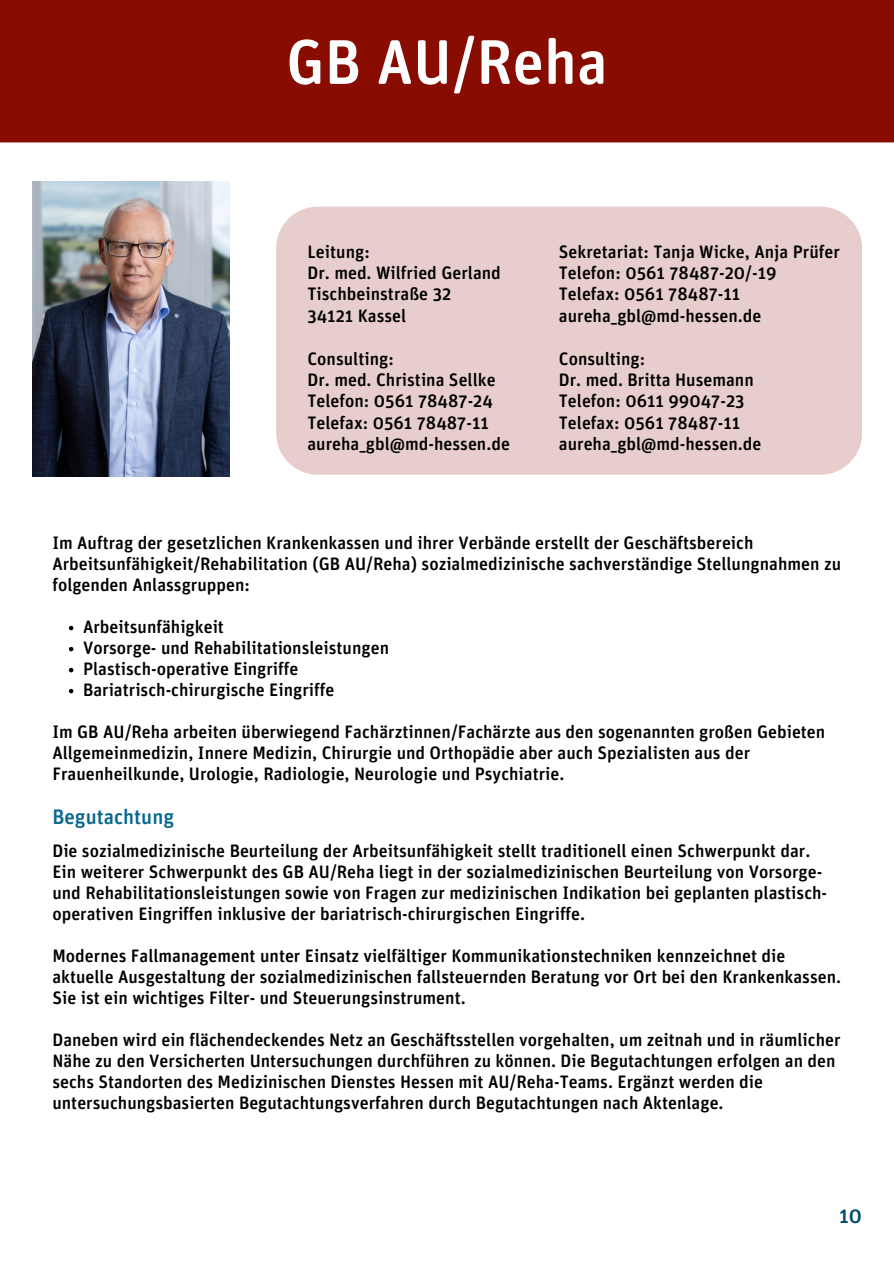
<style>
.page{position:relative;width:894px;height:1264px;background:#fff}
.page>*{position:absolute;margin:0;border:0;box-sizing:border-box;transform-origin:0 0}
.t1{font:500 63px "Unit Rounded OT";color:#fff}
.t2{font:500 21px "Unit Rounded OT";color:#06688f}
.t3{font:500 21px "Unit Rounded OT";color:#004b6e}
.t4{font:500 18px/21.5px "Unit Rounded OT";color:#000}
</style>
<div class="page">
<div style="left:0;top:0;width:893px;height:142px;background:#890c00"></div>
<img style="left:32px;top:181px;width:197px;height:295px">
<div style="left:276px;top:207px;width:585px;height:267px;background:#e7cecc"></div>
<svg style="left:69px;top:626px;width:4px;height:4px"></svg>
<svg style="left:69px;top:647px;width:4px;height:4px"></svg>
<svg style="left:69px;top:668px;width:4px;height:4px"></svg>
<svg style="left:69px;top:689px;width:4px;height:4px"></svg>
<h1 class="t1" style="left:286px;top:34px;width:323px">GB AU/Reha</h1>
<h3 class="t4" style="left:307px;top:242px;width:195px">Leitung:<br>Dr. med. Wilfried Gerland<br>Tischbeinstraße 32<br>34121 Kassel</h3>
<h3 class="t4" style="left:307px;top:348px;width:204px">Consulting:<br>Dr. med. Christina Sellke<br>Telefon: 0561 78487-24<br>Telefax: 0561 78487-11 aureha_gbl@md-hessen.de</h3>
<h3 class="t4" style="left:558px;top:242px;width:282px">Sekretariat: Tanja Wicke, Anja Prüfer<br>Telefon: 0561 78487-20/-19<br>Telefax: 0561 78487-11 aureha_gbl@md-hessen.de</h3>
<h3 class="t4" style="left:558px;top:348px;width:204px">Consulting:<br>Dr. med. Britta Husemann<br>Telefon: 0611 99047-23<br>Telefax: 0561 78487-11 aureha_gbl@md-hessen.de</h3>
<h3 class="t4" style="left:52px;top:532px;width:790px;line-height:21px">Im Auftrag der gesetzlichen Krankenkassen und ihrer Verbände erstellt der Geschäftsbereich<br>Arbeitsunfähigkeit/Rehabilitation (GB AU/Reha) sozialmedizinische sachverständige Stellungnahmen zu folgenden Anlassgruppen:</h3>
<p class="t4" style="left:83px;top:616px;width:142px">Arbeitsunfähigkeit</p>
<p class="t4" style="left:83px;top:637px;width:307px">Vorsorge- und Rehabilitationsleistungen</p>
<p class="t4" style="left:83px;top:658px;width:217px">Plastisch-operative Eingriffe</p>
<p class="t4" style="left:83px;top:679px;width:253px">Bariatrisch-chirurgische Eingriffe</p>
<h3 class="t4" style="left:52px;top:722px;width:774px;line-height:21px">Im GB AU/Reha arbeiten überwiegend Fachärztinnen/Fachärzte aus den sogenannten großen Gebieten<br>Allgemeinmedizin, Innere Medizin, Chirurgie und Orthopädie aber auch Spezialisten aus der<br>Frauenheilkunde, Urologie, Radiologie, Neurologie und Psychiatrie.</h3>
<h2 class="t2" style="left:52px;top:807px;width:123px">Begutachtung</h2>
<h3 class="t4" style="left:52px;top:841px;width:776px;line-height:21px">Die sozialmedizinische Beurteilung der Arbeitsunfähigkeit stellt traditionell einen Schwerpunkt dar.<br>Ein weiterer Schwerpunkt des GB AU/Reha liegt in der sozialmedizinischen Beurteilung von Vorsorge&shy;und Rehabilitationsleistungen sowie von Fragen zur medizinischen Indikation bei geplanten plastisch&shy;operativen Eingriffen inklusive der bariatrisch-chirurgischen Eingriffe.</h3>
<h3 class="t4" style="left:52px;top:946px;width:790px;line-height:21px">Modernes Fallmanagement unter Einsatz vielfältiger Kommunikationstechniken kennzeichnet die aktuelle Ausgestaltung der sozialmedizinischen fallsteuernden Beratung vor Ort bei den Krankenkassen.<br>Sie ist ein wichtiges Filter- und Steuerungsinstrument.</h3>
<h3 class="t4" style="left:52px;top:1030px;width:789px;line-height:21px">Daneben wird ein flächendeckendes Netz an Geschäftsstellen vorgehalten, um zeitnah und in räumlicher Nähe zu den Versicherten Untersuchungen durchführen zu können. Die Begutachtungen erfolgen an den sechs Standorten des Medizinischen Dienstes Hessen mit AU/Reha-Teams. Ergänzt werden die untersuchungsbasierten Begutachtungsverfahren durch Begutachtungen nach Aktenlage.</h3>
<p class="t3" style="left:838px;top:1206px;width:24px">10</p>
</div>
